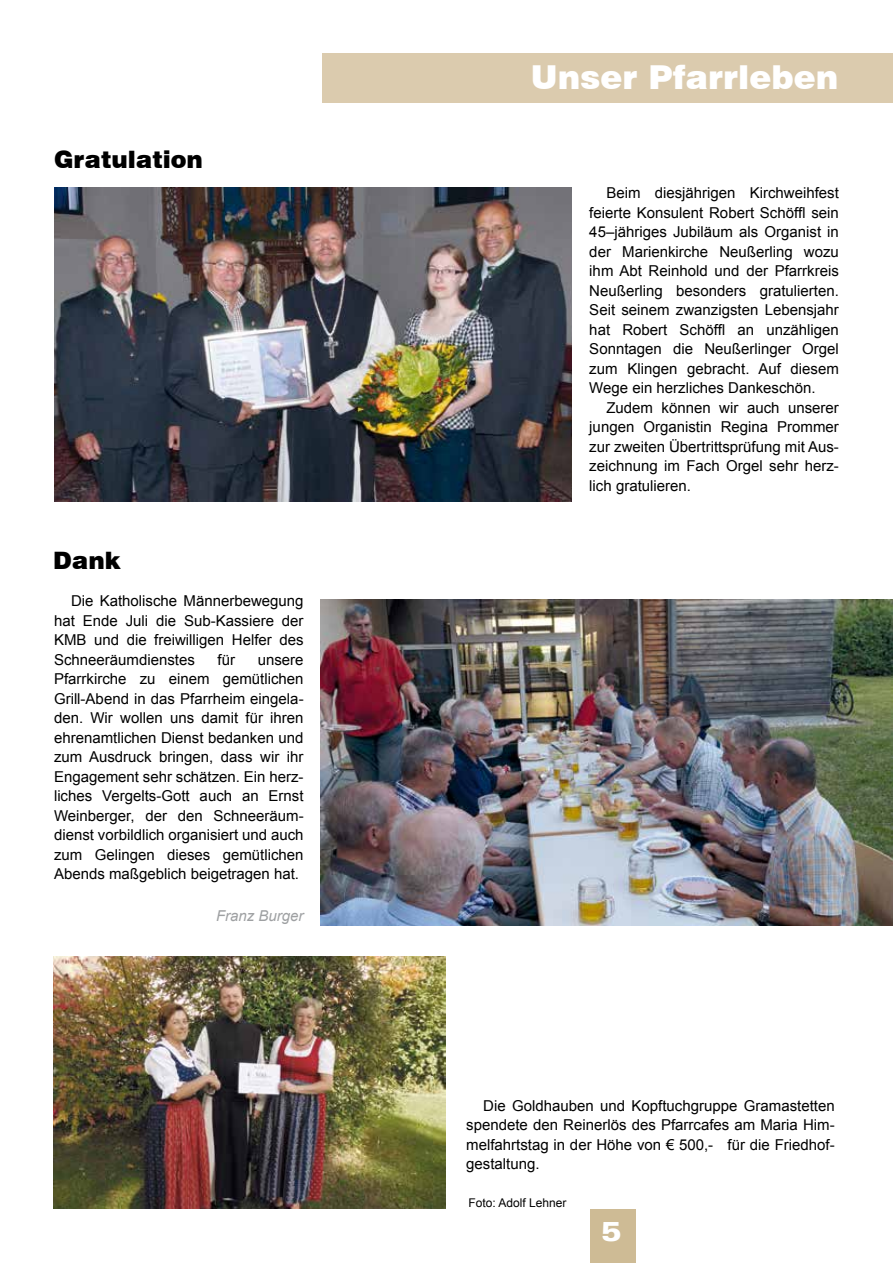
<style>
.page{position:relative;width:893px;height:1263px;background:#fff}
.page>*{position:absolute;margin:0;border:0;box-sizing:border-box;transform-origin:0 0}
.t1{font:900 33px "Swiss 721 BT";color:#fff}
.t2{font:900 expanded 27px "Zurich BT";color:#fff}
.t3{font:900 24px "Swiss 721 BT";color:#000}
.t4{font:15px/19.5px "Arial";color:#000;text-align:justify}
.t5{font:italic 15px "Arial";color:#9ea0a2}
.t6{font:12px "Arial";color:#000}
</style>
<div class="page">
<img style="left:321px;top:600px;width:572px;height:326px">
<img style="left:55px;top:187px;width:516px;height:314px">
<img style="left:54px;top:957px;width:392px;height:252px">
<div style="left:590px;top:1209px;width:45px;height:54px;background:#cebb95"></div>
<div style="left:323px;top:53px;width:570px;height:50px;background:#dbcbae"></div>
<h3 class="t3" style="left:54px;top:145px;width:150px">Gratulation</h3>
<h3 class="t3" style="left:53px;top:546px;width:69px">Dank</h3>
<p class="t4" style="left:54px;top:591px;width:251px;text-indent:17px">Die Katholische Männerbewegung hat Ende Juli die Sub-Kassiere der KMB und die freiwilligen Helfer des Schneeräumdienstes</p>
<p class="t4" style="left:218px;top:650px;width:19px">für</p>
<p class="t4" style="left:54px;top:650px;width:251px;text-indent:204px">unsere Pfarrkirche zu einem gemütlichen Grill-Abend in das Pfarrheim eingela&shy;den. Wir wollen uns damit für ihren ehrenamtlichen Dienst bedanken und zum Ausdruck bringen, dass wir ihr Engagement sehr schätzen. Ein herz&shy;liches Vergelts-Gott auch an Ernst Weinberger, der den Schneeräum&shy;dienst vorbildlich organisiert und auch zum Gelingen dieses gemütlichen Abends maßgeblich beigetragen hat.</p>
<p class="t5" style="left:216px;top:906px;width:89px">Franz Burger</p>
<h1 class="t1" style="left:531px;top:57px;width:309px">Unser Pfarrleben</h1>
<p class="t4" style="left:589px;top:183px;width:251px;text-indent:17px">Beim diesjährigen Kirchweihfest feierte Konsulent Robert Schöffl sein 45–jähriges Jubiläum als Organist in der Marienkirche Neußerling wozu ihm Abt Reinhold und der Pfarrkreis Neußerling besonders gratulierten.<br>Seit seinem zwanzigsten Lebensjahr hat Robert Schöffl an unzähligen Sonntagen die Neußerlinger Orgel zum Klingen gebracht. Auf diesem Wege ein herzliches Dankeschön.</p>
<p class="t4" style="left:589px;top:397px;width:251px;text-indent:17px">Zudem können wir auch unserer jungen Organistin Regina Prommer zur zweiten Übertrittsprüfung mit Aus&shy;zeichnung im Fach Orgel sehr herz&shy;lich gratulieren.</p>
<p class="t4" style="left:466px;top:1096px;width:370px;text-indent:17px">Die Goldhauben und Kopftuchgruppe Gramastetten spendete den Reinerlös des Pfarrcafes am Maria Him&shy;melfahrtstag in der Höhe von € 500,- für die Friedhof&shy;gestaltung.</p>
<p class="t6" style="left:468px;top:1194px;width:100px">Foto: Adolf Lehner</p>
<h2 class="t2" style="left:601px;top:1216px;width:22px">5</h2>
</div>
